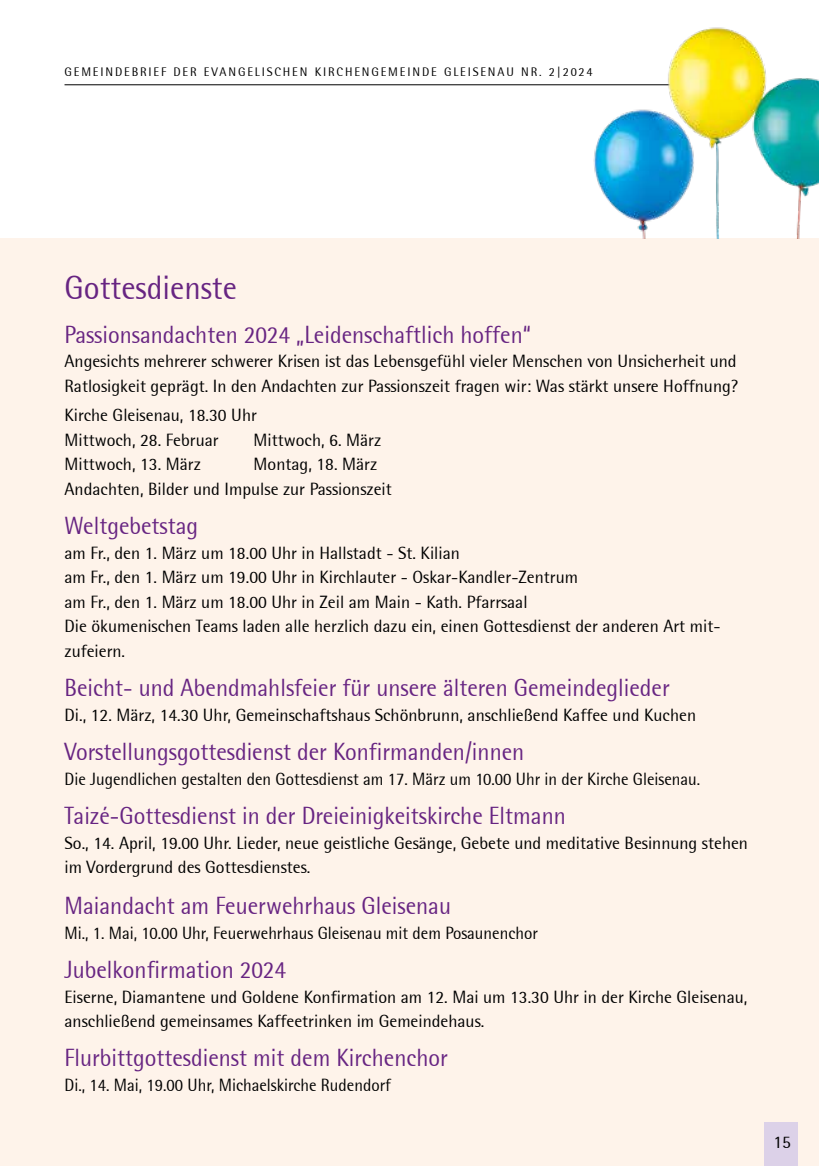
<style>
.page{position:relative;width:819px;height:1166px;background:#fff}
.page>*{position:absolute;margin:0;border:0;box-sizing:border-box;transform-origin:0 0}
.t1{font:33.25px "Rotis Semi Sans";color:#672482;scale:.95 1}
.t2{font:24.5px "Rotis Semi Sans";color:#672482;scale:.95 1}
.t3{font:17.5px/24.5px "Rotis Semi Sans";color:#000}
.t4{font:17.5px "Rotis Semi Sans";color:#000;scale:.95 1}
.t5{font:12.25px "Rotis Semi Sans";letter-spacing:.15em;color:#000}
</style>
<div class="page">
<div style="left:0;top:238px;width:819px;height:928px;background:#fef3ea"></div>
<hr style="left:64px;top:84px;width:690px;height:1px;background:#000">
<img style="left:592px;top:27px;width:227px;height:211px">
<div style="left:764px;top:1123px;width:33px;height:43px;background:#dcd1e8"></div>
<p class="t5" style="left:64px;top:64px;width:529px">GEMEINDEBRIEF DER EVANGELISCHEN KIRCHENGEMEINDE GLEISENAU NR. 2|2024</p>
<h1 class="t1" style="left:64px;top:268px;width:183px">Gottesdienste</h1>
<h2 class="t2" style="left:64px;top:320px;width:492px">Passionsandachten 2024 „Leidenschaftlich hoffen“</h2>
<p class="t3" style="left:64px;top:349px;width:675px">Angesichts mehrerer schwerer Krisen ist das Lebensgefühl vieler Menschen von Unsicherheit und<br>Ratlosigkeit geprägt. In den Andachten zur Passionszeit fragen wir: Was stärkt unsere Hoffnung?</p>
<p class="t3" style="left:64px;top:403px;width:194px">Kirche Gleisenau, 18.30 Uhr<br>Mittwoch, 28. Februar</p>
<p class="t3" style="left:253px;top:427px;width:129px">Mittwoch, 6. März</p>
<p class="t3" style="left:64px;top:452px;width:329px;text-indent:189px">Montag, 18. März<br>Andachten, Bilder und Impulse zur Passionszeit</p>
<h2 class="t2" style="left:64px;top:511px;width:142px">Weltgebetstag</h2>
<p class="t3" style="left:64px;top:540px;width:657px">am Fr., den 1. März um 18.00 Uhr in Hallstadt - St. Kilian<br>am Fr., den 1. März um 19.00 Uhr in Kirchlauter - Oskar-Kandler-Zentrum<br>am Fr., den 1. März um 18.00 Uhr in Zeil am Main - Kath. Pfarrsaal<br>Die ökumenischen Teams laden alle herzlich dazu ein, einen Gottesdienst der anderen Art mit&shy;zufeiern.</p>
<h2 class="t2" style="left:64px;top:673px;width:638px">Beicht- und Abendmahlsfeier für unsere älteren Gemeindeglieder</h2>
<p class="t3" style="left:64px;top:702px;width:633px">Di., 12. März, 14.30 Uhr, Gemeinschaftshaus Schönbrunn, anschließend Kaffee und Kuchen</p>
<h2 class="t2" style="left:64px;top:737px;width:485px">Vorstellungsgottesdienst der Konfirmanden/innen</h2>
<p class="t4" style="left:64px;top:768px;width:670px">Die Jugendlichen gestalten den Gottesdienst am 17. März um 10.00 Uhr in der Kirche Gleisenau.</p>
<h2 class="t2" style="left:64px;top:801px;width:529px">Taizé-Gottesdienst in der Dreieinigkeitskirche Eltmann</h2>
<p class="t3" style="left:64px;top:830px;width:685px">So., 14. April, 19.00 Uhr. Lieder, neue geistliche Gesänge, Gebete und meditative Besinnung stehen im Vordergrund des Gottesdienstes.</p>
<h2 class="t2" style="left:64px;top:891px;width:408px">Maiandacht am Feuerwehrhaus Gleisenau</h2>
<p class="t4" style="left:64px;top:922px;width:500px">Mi., 1. Mai, 10.00 Uhr, Feuerwehrhaus Gleisenau mit dem Posaunenchor</p>
<h2 class="t2" style="left:64px;top:955px;width:235px">Jubelkonfirmation 2024</h2>
<p class="t3" style="left:64px;top:984px;width:684px">Eiserne, Diamantene und Goldene Konfirmation am 12. Mai um 13.30 Uhr in der Kirche Gleisenau, anschließend gemeinsames Kaffeetrinken im Gemeindehaus.</p>
<h2 class="t2" style="left:64px;top:1043px;width:405px">Flurbittgottesdienst mit dem Kirchenchor</h2>
<p class="t4" style="left:64px;top:1074px;width:345px">Di., 14. Mai, 19.00 Uhr, Michaelskirche Rudendorf</p>
<p class="t3" style="left:64px;top:452px;width:138px">Mittwoch, 13. März</p>
<p class="t3" style="left:773px;top:1129px;width:19px">15</p>
</div>
